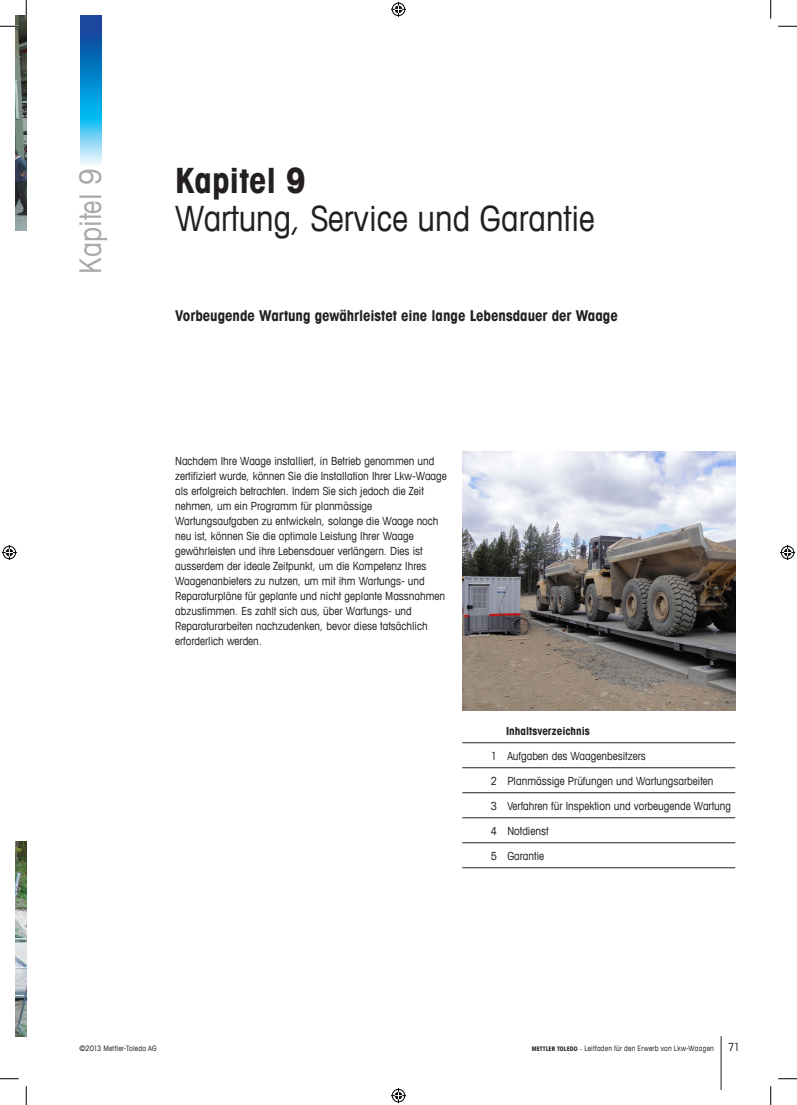
<style>
.page{position:relative;width:797px;height:1105px;background:#fff}
.page>*{position:absolute;margin:0;border:0;box-sizing:border-box;transform-origin:0 0}
.t1{font:condensed 35px "Avant Garde Com";color:#231f20}
.t2{font:700 condensed 35px "Avant Garde Com";color:#231f20}
.t3{font:condensed 30px "Avant Garde Com";color:#a8a9ad}
.t4{font:700 condensed 15px "Avant Garde Com";letter-spacing:-.005em;color:#231f20}
.t5{font:condensed 11.25px/15px "Avant Garde Com";color:#231f20}
.t6{font:700 condensed 11.25px "Avant Garde Com";color:#231f20}
.t7{font:condensed 7.5px "Avant Garde Com";letter-spacing:.025em;color:#231f20}
.s1{font-weight:700;font-size:6.25px}
.s2{font-size:6.25px}
</style>
<div class="page">
<hr style="left:720px;top:1036px;width:1px;height:53px;background:#231f20">
<img style="left:16px;top:16px;width:10px;height:214px">
<img style="left:16px;top:841px;width:10px;height:195px">
<hr style="left:462px;top:742px;width:273px;height:1px;background:#231f20">
<hr style="left:462px;top:767px;width:273px;height:1px;background:#231f20">
<hr style="left:462px;top:792px;width:273px;height:1px;background:#231f20">
<hr style="left:462px;top:817px;width:273px;height:1px;background:#231f20">
<hr style="left:462px;top:842px;width:273px;height:1px;background:#231f20">
<hr style="left:462px;top:867px;width:273px;height:1px;background:#231f20">
<img style="left:462px;top:451px;width:273px;height:259px">
<img style="left:81px;top:16px;width:21px;height:149px">
<svg style="left:0;top:25px;width:19px;height:2px"></svg>
<svg style="left:778px;top:25px;width:19px;height:2px"></svg>
<svg style="left:0;top:1078px;width:19px;height:1px"></svg>
<svg style="left:778px;top:1078px;width:19px;height:1px"></svg>
<svg style="left:25px;top:0;width:2px;height:19px"></svg>
<svg style="left:25px;top:1086px;width:2px;height:19px"></svg>
<svg style="left:770px;top:0;width:1px;height:19px"></svg>
<svg style="left:770px;top:1086px;width:1px;height:19px"></svg>
<svg style="left:391px;top:2px;width:15px;height:15px"></svg>
<svg style="left:391px;top:1088px;width:15px;height:15px"></svg>
<svg style="left:2px;top:545px;width:15px;height:15px"></svg>
<svg style="left:780px;top:545px;width:15px;height:15px"></svg>
<h2 class="t3" style="left:72px;top:274px;width:106px;rotate:-90deg">Kapitel 9</h2>
<h1 class="t2" style="left:175px;top:158px;width:132px">Kapitel 9</h1>
<h1 class="t1" style="left:175px;top:197px;width:421px">Wartung, Service und Garantie</h1>
<h3 class="t4" style="left:175px;top:306px;width:444px">Vorbeugende Wartung gewährleistet eine lange Lebensdauer der Waage</h3>
<p class="t5" style="left:175px;top:453px;width:273px">Nachdem Ihre Waage installiert, in Betrieb genommen und zertifiziert wurde, können Sie die Installation Ihrer Lkw-Waage als erfolgreich betrachten. Indem Sie sich jedoch die Zeit nehmen, um ein Programm für planmässige Wartungsaufgaben zu entwickeln, solange die Waage noch neu ist, können Sie die optimale Leistung Ihrer Waage gewährleisten und ihre Lebensdauer verlängern. Dies ist ausserdem der ideale Zeitpunkt, um die Kompetenz Ihres Waagenanbieters zu nutzen, um mit ihm Wartungs- und Reparaturpläne für geplante und nicht geplante Massnahmen abzustimmen. Es zahlt sich aus, über Wartungs- und Reparaturarbeiten nachzudenken, bevor diese tatsächlich erforderlich werden.</p>
<p class="t6" style="left:506px;top:724px;width:85px">Inhaltsverzeichnis</p>
<p class="t5" style="left:490px;top:748px;width:157px">1 Aufgaben des Waagenbesitzers</p>
<p class="t5" style="left:490px;top:773px;width:224px">2 Planmässige Prüfungen und Wartungsarbeiten</p>
<p class="t5" style="left:490px;top:798px;width:242px">3 Verfahren für Inspektion und vorbeugende Wartung</p>
<p class="t5" style="left:490px;top:823px;width:59px">4 Notdienst</p>
<p class="t5" style="left:490px;top:848px;width:55px">5 Garantie</p>
<p class="t7" style="left:79px;top:1044px;width:79px">©2013 Mettler-Toledo AG</p>
<p class="t7" style="left:531px;top:1044px;width:184px"><span class="s1">METTLER TOLEDO</span> <span class="s2">–</span> Leitfaden für den Erwerb von Lkw-Waagen</p>
<p class="t5" style="left:728px;top:1040px;width:13px">71</p>
</div>
